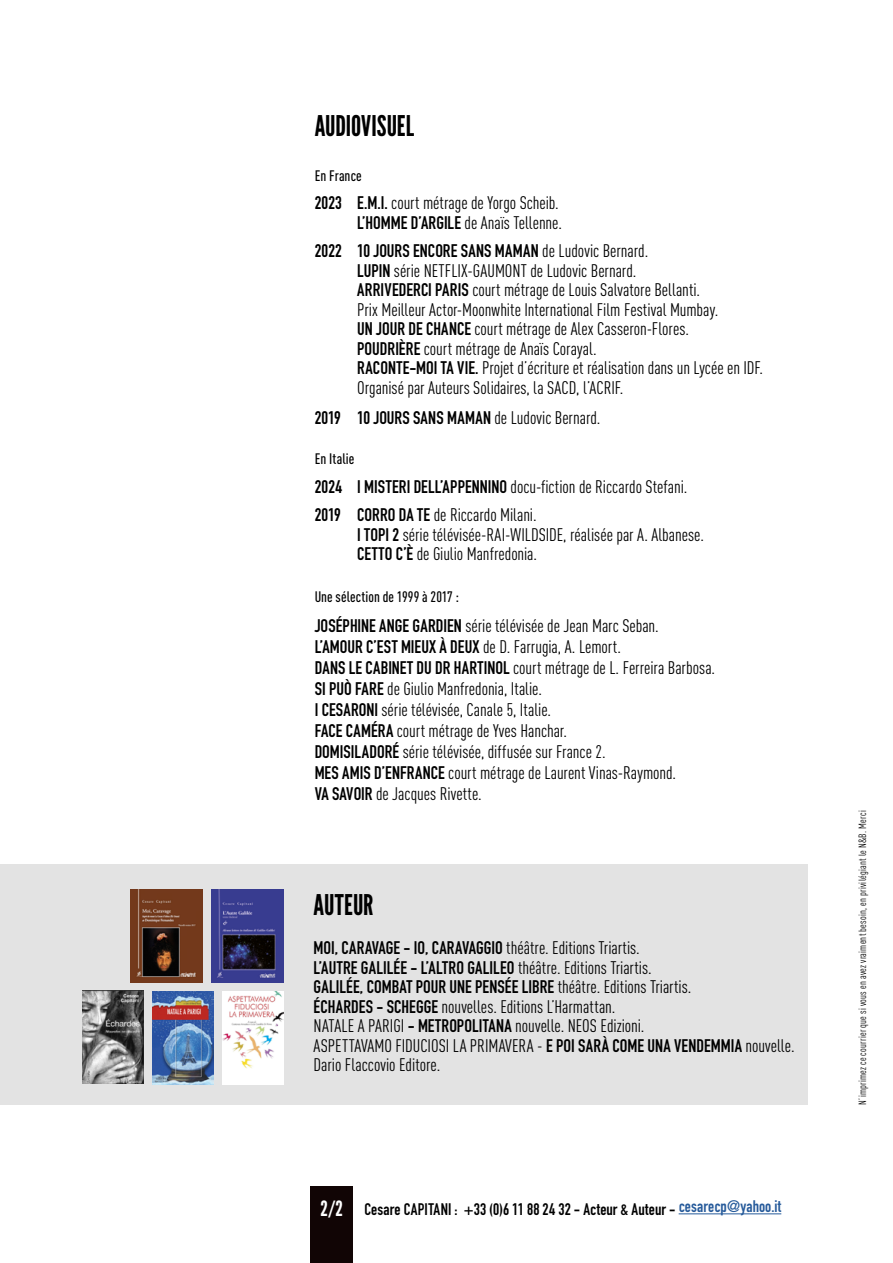
<style>
.page{position:relative;width:893px;height:1263px;background:#fff}
.page>*{position:absolute;margin:0;border:0;box-sizing:border-box;transform-origin:0 0}
.t1{font:28.5px "League Gothic";color:#000}
.t2{font:18px/19.5px "DIN Cond";color:#000}
.t3{font:700 18px/19.5px "DIN Condensed";letter-spacing:.005em;color:#000}
.t4{font:700 16.5px "DIN Condensed";letter-spacing:.01em;color:#000}
.t5{font:500 15px "DIN Cond";letter-spacing:.005em;color:#000}
.t6{font:10.5px "DIN Cond";letter-spacing:.02em;color:#000}
.s1{font-family:"DIN Condensed";font-weight:700}
.s2{font-family:"DIN Cond";font-weight:400}
.s3{font-family:"League Gothic";font-weight:400;font-size:21px;color:#fff}
</style>
<div class="page">
<div style="left:0;top:865px;width:808px;height:240px;background:#e3e3e3"></div>
<div style="left:310px;top:1186px;width:43px;height:77px;background:#110505"></div>
<hr style="left:679px;top:1213px;width:102px;height:1px;background:#275b9b">
<img style="left:212px;top:889px;width:72px;height:93px">
<img style="left:130px;top:889px;width:72px;height:93px">
<img style="left:152px;top:991px;width:61px;height:93px">
<img style="left:222px;top:991px;width:62px;height:93px">
<img style="left:82px;top:991px;width:62px;height:93px">
<h1 class="t1" style="left:315px;top:109px;width:101px">AUDIOVISUEL</h1>
<p class="t5" style="left:315px;top:166px;width:49px">En France</p>
<p class="t2" style="left:315px;top:193px;width:249px;text-align:right"><span class="s1">2023 E.M.I.</span> court métrage de Yorgo Scheib.<br><span class="s1">L’HOMME D’ARGILE</span> de Anaïs Tellenne.</p>
<p class="t3" style="left:315px;top:241px;width:335px">2022 10 JOURS ENCORE SANS MAMAN <span class="s2">de Ludovic Bernard.</span></p>
<p class="t2" style="left:357px;top:260px;width:407px"><span class="s1">LUPIN</span> série NETFLIX-GAUMONT de Ludovic Bernard.<br><span class="s1">ARRIVEDERCI PARIS</span> court métrage de Louis Salvatore Bellanti.<br>Prix Meilleur Actor-Moonwhite International Film Festival Mumbay.<br><span class="s1">UN JOUR DE CHANCE</span> court métrage de Alex Casseron-Flores.<br><span class="s1">POUDRIЀRE</span> court métrage de Anaïs Corayal.<br><span class="s1">RACONTE-MOI TA VIE.</span> Projet d’écriture et réalisation dans un Lycée en IDF.<br>Organisé par Auteurs Solidaires, la SACD, l’ACRIF.</p>
<p class="t3" style="left:315px;top:407px;width:287px">2019 10 JOURS SANS MAMAN <span class="s2">de Ludovic Bernard.</span></p>
<p class="t5" style="left:315px;top:450px;width:41px">En Italie</p>
<p class="t2" style="left:315px;top:472px;width:374px;line-height:28.5px"><span class="s1">2024 I MISTERI DELL’APPENNINO</span> docu-fiction de Riccardo Stefani.<br><span class="s1">2019 CORRO DA TE</span> de Riccardo Milani.</p>
<p class="t2" style="left:357px;top:524px;width:348px"><span class="s1">I TOPI 2</span> série télévisée-RAI-WILDSIDE, réalisée par A. Albanese.<br><span class="s1">CETTO C’È</span> de Giulio Manfredonia.</p>
<p class="t5" style="left:315px;top:588px;width:146px">Une sélection de 1999 à 2017 :</p>
<p class="t2" style="left:315px;top:616px;width:346px"><span class="s1">JOSÉPHINE ANGE GARDIEN</span> série télévisée de Jean Marc Seban.</p>
<p class="t3" style="left:315px;top:637px;width:308px">L’AMOUR C’EST MIEUX À DEUX <span class="s2">de D. Farrugia, A. Lemort.</span></p>
<p class="t2" style="left:315px;top:657px;width:402px;line-height:21px"><span class="s1">DANS LE CABINET DU DR HARTINOL</span> court métrage de L. Ferreira Barbosa.<br><span class="s1">SI PUÒ FARE</span> de Giulio Manfredonia, Italie.<br><span class="s1">I CESARONI</span> série télévisée, Canale 5, Italie.<br><span class="s1">FACE CAMÉRA</span> court métrage de Yves Hanchar.<br><span class="s1">DOMISILADORÉ</span> série télévisée, diffusée sur France 2.<br><span class="s1">MES AMIS D’ENFRANCE</span> court métrage de Laurent Vinas-Raymond.<br><span class="s1">VA SAVOIR</span> de Jacques Rivette.</p>
<h1 class="t1" style="left:314px;top:888px;width:61px">AUTEUR</h1>
<p class="t3" style="left:314px;top:938px;width:379px">MOI, CARAVAGE - IO, CARAVAGGIO <span class="s2">théâtre. Editions Triartis.<br></span>L’AUTRE GALILÉE - L’ALTRO GALILEO <span class="s2">théâtre. Editions Triartis.<br></span>GALILÉE, COMBAT POUR UNE PENSÉE LIBRE <span class="s2">théâtre. Editions Triartis.</span></p>
<p class="t2" style="left:314px;top:997px;width:482px"><span class="s1">ÉCHARDES - SCHEGGE</span> nouvelles. Editions L’Harmattan.<br>NATALE A PARIGI <span class="s1">- METROPOLITANA</span> nouvelle. NEOS Edizioni.<br>ASPETTAVAMO FIDUCIOSI LA PRIMAVERA - <span class="s1">E POI SARÀ COME UNA VENDEMMIA</span> nouvelle.<br>Dario Flaccovio Editore.</p>
<p class="t4" style="left:320px;top:1198px;width:462px"><span class="s3">2/2</span> Cesare CAPITANI : +33 (0)6 11 88 24 32 - Acteur &amp; Auteur - <sup>cesarecp@yahoo.it</sup></p>
<p class="t6" style="left:856px;top:1104px;width:296px;rotate:-90deg">N’imprimez ce courrier que si vous en avez vraiment besoin, en privilégiant le N&amp;B. Merci</p>
</div>
